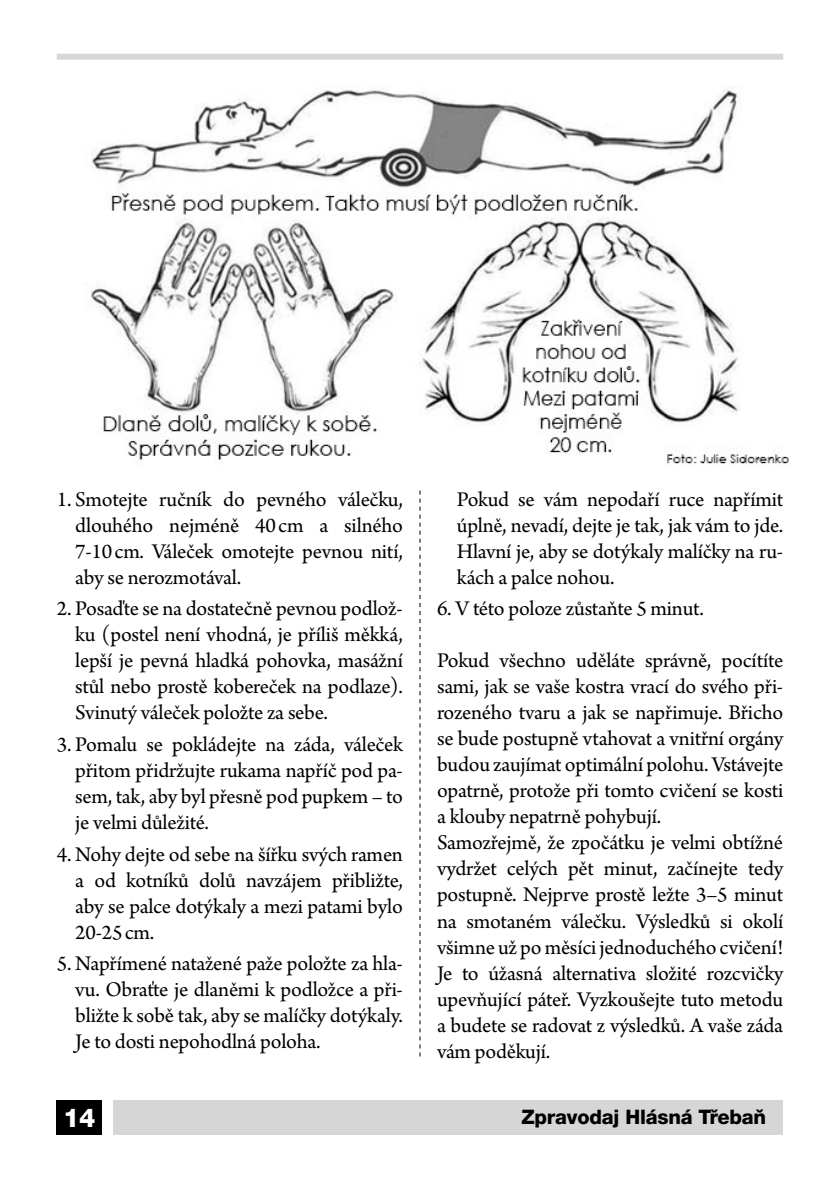
<style>
.page{position:relative;width:840px;height:1191px;background:#fff}
.page>*{position:absolute;margin:0;border:0;box-sizing:border-box;transform-origin:0 0}
.t1{font:800 26px "Helvetica Neue LT Pro";color:#fff}
.t2{font:22px/26px "Arno Pro";letter-spacing:-.01em;color:#000;text-align:justify}
.t3{font:800 20px "Helvetica Neue LT Pro";letter-spacing:-.01em;color:#000}
</style>
<div class="page">
<div style="left:113px;top:1100px;width:669px;height:34px;background:#d6d6d6"></div>
<div style="left:57px;top:54px;width:725px;height:6px;background:#d6d6d6"></div>
<div style="left:57px;top:1100px;width:45px;height:34px;background:#000"></div>
<svg style="left:419px;top:490px;width:1px;height:566px"></svg>
<img style="left:89px;top:88px;width:700px;height:376px">
<p class="t2" style="left:75px;top:487px;width:329px;text-indent:-18px">1. Smotejte ručník do pevného válečku, dlouhého nejméně 40cm a silného 7-10cm. Váleček omotejte pevnou nití, aby se nerozmotával.</p>
<p class="t2" style="left:75px;top:597px;width:329px;text-indent:-18px">2. Posaďte se na dostatečně pevnou podlož&shy;ku (postel není vhodná, je příliš měkká, lepší je pevná hladká pohovka, masážní stůl nebo prostě kobereček na podlaze).<br>Svinutý váleček položte za sebe.</p>
<p class="t2" style="left:75px;top:732px;width:329px;text-indent:-18px">3. Pomalu se pokládejte na záda, váleček přitom přidržujte rukama napříč pod pa&shy;sem, tak, aby byl přesně pod pupkem – to je velmi důležité.</p>
<p class="t2" style="left:75px;top:842px;width:329px;text-indent:-18px">4. Nohy dejte od sebe na šířku svých ramen a od kotníků dolů navzájem přibližte, aby se palce dotýkaly a mezi patami bylo 20-25cm.</p>
<p class="t2" style="left:75px;top:952px;width:329px;text-indent:-18px">5. Napřímené natažené paže položte za hla&shy;vu. Obraťte je dlaněmi k podložce a při&shy;bližte k sobě tak, aby se malíčky dotýkaly.<br>Je to dosti nepohodlná poloha.</p>
<p class="t2" style="left:456px;top:487px;width:328px">Pokud se vám nepodaří ruce napřímit úplně, nevadí, dejte je tak, jak vám to jde.<br>Hlavní je, aby se dotýkaly malíčky na ru&shy;kách a palce nohou.</p>
<p class="t2" style="left:437px;top:597px;width:268px">6. V této poloze zůstaňte 5 minut.</p>
<p class="t2" style="left:437px;top:649px;width:347px;text-align:left">Pokud všechno uděláte správně, pocítíte sami, jak se vaše kostra vrací do svého při&shy;rozeného tvaru a jak se napřimuje. Břicho se bude postupně vtahovat a vnitřní orgány budou zaujímat optimální polohu. Vstávejte opatrně, protože při tomto cvičení se kosti a klouby nepatrně pohybují.<br>Samozřejmě, že zpočátku je velmi obtížné vydržet celých pět minut, začínejte tedy postupně. Nejprve prostě ležte 3–5 minut na smotaném válečku. Výsledků si okolí všimne už po měsíci jednoduchého cvičení!<br>Je to úžasná alternativa složité rozcvičky upevňující páteř. Vyzkoušejte tuto metodu a budete se radovat z výsledků. A vaše záda vám poděkují.</p>
<p class="t1" style="left:63px;top:1101px;width:34px">14</p>
<p class="t3" style="left:521px;top:1105px;width:246px">Zpravodaj Hlásná Třebaň</p>
</div>
